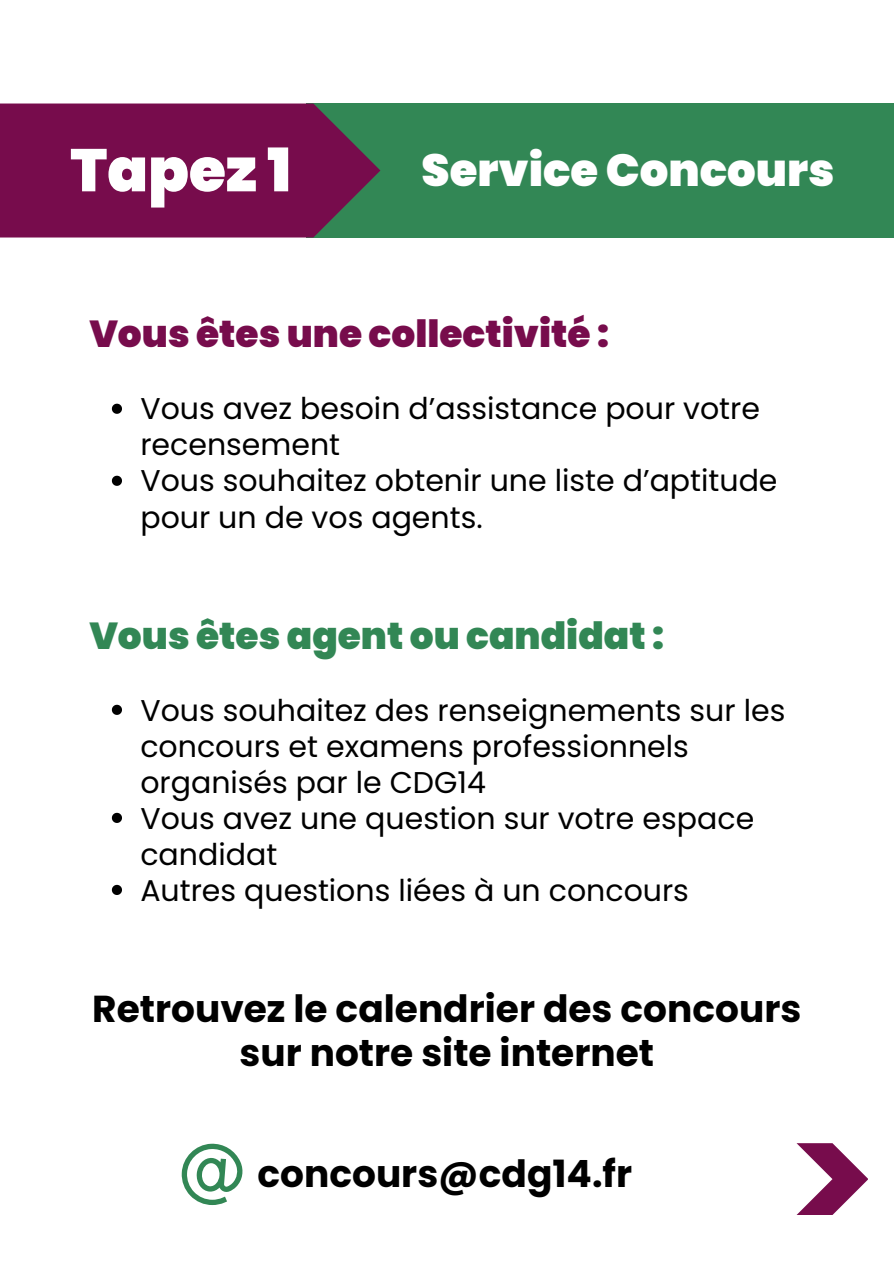
<style>
.page{position:relative;width:894px;height:1264px;background:#fff}
.page>*{position:absolute;margin:0;border:0;box-sizing:border-box;transform-origin:0 0}
.t1{font:900 60px "Poppins";color:#fff}
.t2{font:900 45px "Poppins";color:#fff}
.t3{font:700 37.5px/43.8px "Poppins";color:#000;text-align:center}
.t4{font:900 37.5px "Poppins";color:#770c4c}
.t5{font:900 37.5px "Poppins";color:#328755}
.t6{font:30px/36px "Poppins";color:#000}
</style>
<div class="page">
<div style="left:306px;top:103px;width:587px;height:134px;background:#328755"></div>
<svg style="left:0;top:103px;width:380px;height:134px;background:#71164d"></svg>
<svg style="left:181px;top:1143px;width:62px;height:61px"></svg>
<svg style="left:796px;top:1143px;width:72px;height:71px"></svg>
<svg style="left:112px;top:403px;width:10px;height:11px"></svg>
<svg style="left:112px;top:475px;width:10px;height:11px"></svg>
<svg style="left:112px;top:704px;width:10px;height:11px"></svg>
<svg style="left:112px;top:812px;width:10px;height:11px"></svg>
<svg style="left:112px;top:884px;width:10px;height:11px"></svg>
<h1 class="t1" style="left:70px;top:128px;width:222px">Tapez 1</h1>
<h3 class="t2" style="left:421px;top:138px;width:414px">Service Concours</h3>
<p class="t4" style="left:89px;top:308px;width:521px">Vous êtes une collectivité :</p>
<p class="t6" style="left:140px;top:391px;width:621px">Vous avez besoin d’assistance pour votre recensement</p>
<h3 class="t6" style="left:140px;top:463px;width:638px">Vous souhaitez obtenir une liste d’aptitude pour un de vos agents.</h3>
<p class="t5" style="left:89px;top:609px;width:576px">Vous êtes agent ou candidat :</p>
<p class="t6" style="left:140px;top:692px;width:646px">Vous souhaitez des renseignements sur les concours et examens professionnels organisés par le CDG14</p>
<p class="t6" style="left:140px;top:800px;width:615px">Vous avez une question sur votre espace candidat</p>
<h3 class="t6" style="left:140px;top:872px;width:550px">Autres questions liées à un concours</h3>
<p class="t3" style="left:92px;top:986px;width:710px">Retrouvez le calendrier des concours sur notre site internet</p>
<h2 class="t3" style="left:257px;top:1151px;width:376px">concours@cdg14.fr</h2>
</div>
